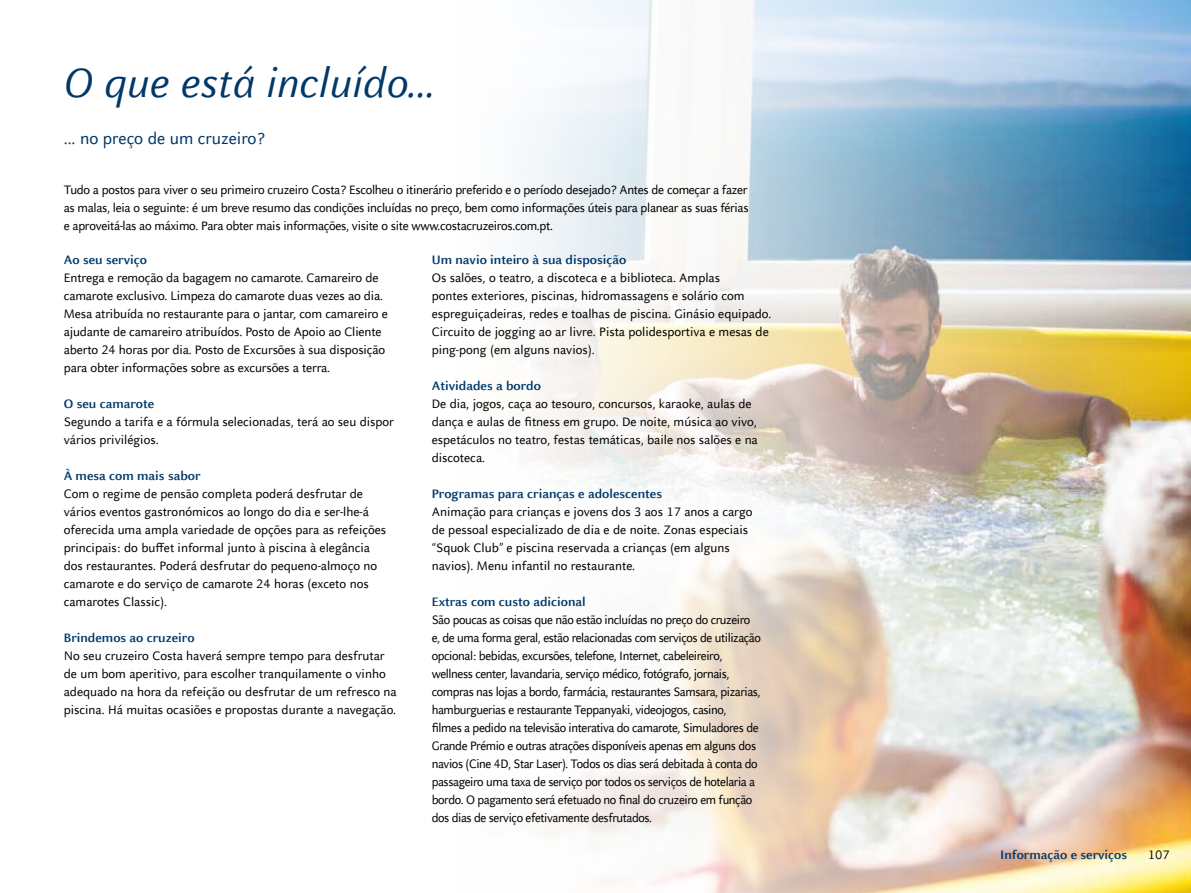
<style>
.page{position:relative;width:1191px;height:893px;background:#fff}
.page>*{position:absolute;margin:0;border:0;box-sizing:border-box;transform-origin:0 0}
.t1{font:italic 45px "Celeste Sans Offc Pro";color:#003869}
.t2{font:18px "Celeste Sans Offc Pro";color:#003869}
.t3{font:13.5px/18px "Celeste Sans Offc Pro";color:#000}
.t4{font:13.5px/18px "Celeste Sans Offc Pro";letter-spacing:-.03em;color:#000;scale:.96 1}
.t5{font:700 13.5px "Celeste Sans Offc Pro";color:#003869}
</style>
<div class="page">
<img style="left:527px;top:0;width:664px;height:893px">
<h1 class="t1" style="left:64px;top:54px;width:373px">O que está incluído...</h1>
<h2 class="t2" style="left:64px;top:127px;width:203px">... no preço de um cruzeiro?</h2>
<p class="t3" style="left:64px;top:181px;width:686px;text-align:justify">Tudo a postos para viver o seu primeiro cruzeiro Costa? Escolheu o itinerário preferido e o período desejado? Antes de começar a fazer as malas, leia o seguinte: é um breve resumo das condições incluídas no preço, bem como informações úteis para planear as suas férias e aproveitá-las ao máximo. Para obter mais informações, visite o site www.costacruzeiros.com.pt.</p>
<p class="t5" style="left:64px;top:251px;width:85px">Ao seu serviço</p>
<p class="t3" style="left:64px;top:269px;width:325px">Entrega e remoção da bagagem no camarote. Camareiro de camarote exclusivo. Limpeza do camarote duas vezes ao dia.<br>Mesa atribuída no restaurante para o jantar, com camareiro e ajudante de camareiro atribuídos. Posto de Apoio ao Cliente aberto 24 horas por dia. Posto de Excursões à sua disposição para obter informações sobre as excursões a terra.</p>
<p class="t5" style="left:64px;top:395px;width:92px">O seu camarote</p>
<p class="t3" style="left:64px;top:413px;width:332px">Segundo a tarifa e a fórmula selecionadas, terá ao seu dispor vários privilégios.</p>
<p class="t5" style="left:64px;top:467px;width:138px">À mesa com mais sabor</p>
<p class="t3" style="left:64px;top:485px;width:324px">Com o regime de pensão completa poderá desfrutar de vários eventos gastronómicos ao longo do dia e ser-lhe-á oferecida uma ampla variedade de opções para as refeições principais: do buffet informal junto à piscina à elegância dos restaurantes. Poderá desfrutar do pequeno-almoço no camarote e do serviço de camarote 24 horas (exceto nos camarotes Classic).</p>
<p class="t5" style="left:64px;top:629px;width:132px">Brindemos ao cruzeiro</p>
<p class="t3" style="left:64px;top:647px;width:334px">No seu cruzeiro Costa haverá sempre tempo para desfrutar de um bom aperitivo, para escolher tranquilamente o vinho adequado na hora da refeição ou desfrutar de um refresco na piscina. Há muitas ocasiões e propostas durante a navegação.</p>
<p class="t5" style="left:432px;top:251px;width:196px">Um navio inteiro à sua disposição</p>
<p class="t3" style="left:432px;top:269px;width:341px">Os salões, o teatro, a discoteca e a biblioteca. Amplas<br>pontes exteriores, piscinas, hidromassagens e solário com espreguiçadeiras, redes e toalhas de piscina. Ginásio equipado.<br>Circuito de jogging ao ar livre. Pista polidesportiva e mesas de ping-pong (em alguns navios).</p>
<p class="t5" style="left:432px;top:377px;width:111px">Atividades a bordo</p>
<p class="t3" style="left:432px;top:395px;width:327px">De dia, jogos, caça ao tesouro, concursos, karaoke, aulas de dança e aulas de fitness em grupo. De noite, música ao vivo, espetáculos no teatro, festas temáticas, baile nos salões e na discoteca.</p>
<p class="t5" style="left:432px;top:485px;width:232px">Programas para crianças e adolescentes</p>
<p class="t3" style="left:432px;top:503px;width:322px">Animação para crianças e jovens dos 3 aos 17 anos a cargo de pessoal especializado de dia e de noite. Zonas especiais “Squok Club” e piscina reservada a crianças (em alguns navios). Menu infantil no restaurante.</p>
<p class="t5" style="left:432px;top:593px;width:156px">Extras com custo adicional</p>
<p class="t4" style="left:432px;top:611px;width:344px">São poucas as coisas que não estão incluídas no preço do cruzeiro e, de uma forma geral, estão relacionadas com serviços de utilização opcional: bebidas, excursões, telefone, Internet, cabeleireiro, wellness center, lavandaria, serviço médico, fotógrafo, jornais, compras nas lojas a bordo, farmácia, restaurantes Samsara, pizarias, hamburguerias e restaurante Teppanyaki, videojogos, casino,<br>filmes a pedido na televisão interativa do camarote, Simuladores de Grande Prémio e outras atrações disponíveis apenas em alguns dos navios (Cine 4D, Star Laser). Todos os dias será debitada à conta do passageiro uma taxa de serviço por todos os serviços de hotelaria a bordo. O pagamento será efetuado no final do cruzeiro em função dos dias de serviço efetivamente desfrutados.</p>
<p class="t5" style="left:1000px;top:846px;width:128px">Informação e serviços</p>
<p class="t3" style="left:1147px;top:845px;width:23px">107</p>
</div>
